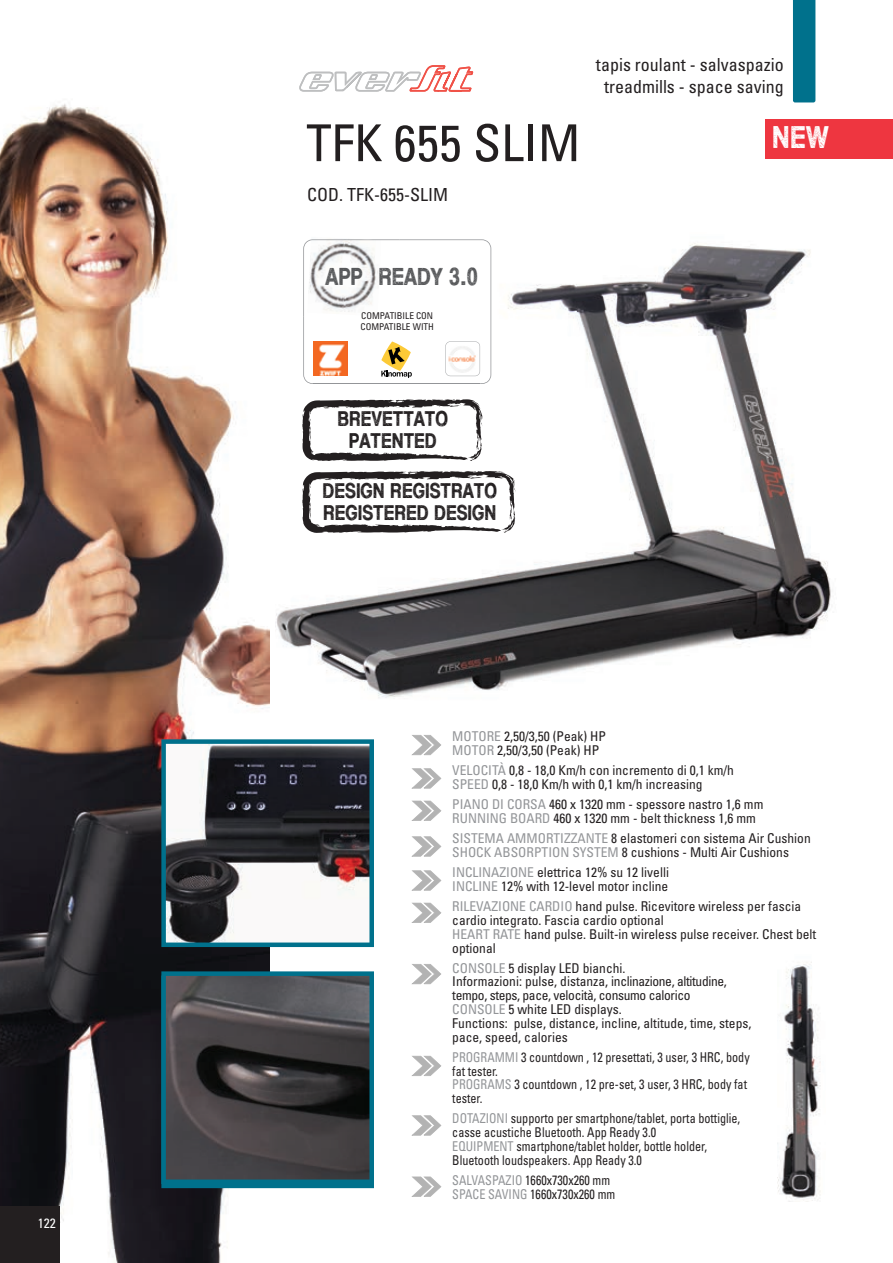
<style>
.page{position:relative;width:893px;height:1263px;background:#fff}
.page>*{position:absolute;margin:0;border:0;box-sizing:border-box;transform-origin:0 0}
.t1{font:condensed 50.85px "Univers LT Std";color:#231f20}
.t2{font:31.65px "Thissideup";color:#fff}
.t3{font:24.75px "Thissideup";color:#57585a}
.t4{font:21.45px/21.3px "Thissideup";color:#231f20;text-align:center}
.t5{font:condensed 18px/21.6px "Univers LT Std";color:#231f20;text-align:center}
.t6{font:condensed 13.5px/13.8px "Univers LT Std";color:#231f20}
.t7{font:condensed 13.5px/13.8px "Univers LT Std";color:#231f20;scale:.9 1}
.t8{font:condensed 13.5px "Univers LT Std";color:#fff}
.t9{font:condensed 9.3px/11.2px "Univers LT Std";color:#231f20}
.s1{color:#939598}
</style>
<div class="page">
<img style="left:0;top:104px;width:269px;height:1159px">
<div style="left:0;top:1206px;width:60px;height:57px;background:#231f20"></div>
<div style="left:793px;top:0;width:22px;height:102px;background:#00718c"></div>
<svg style="left:299px;top:65px;width:174px;height:27px"></svg>
<svg style="left:161px;top:739px;width:213px;height:208px"></svg>
<svg style="left:161px;top:971px;width:213px;height:213px;background:#40464b"></svg>
<img style="left:275px;top:243px;width:556px;height:455px">
<svg style="left:411px;top:735px;width:30px;height:20px"></svg>
<div style="left:439px;top:754px;width:7px;height:8px;background:#fff"></div>
<svg style="left:412px;top:768px;width:30px;height:20px"></svg>
<svg style="left:411px;top:801px;width:31px;height:20px"></svg>
<div style="left:439px;top:820px;width:7px;height:7px;background:#fff"></div>
<svg style="left:411px;top:836px;width:31px;height:21px"></svg>
<div style="left:439px;top:856px;width:7px;height:7px;background:#fff"></div>
<svg style="left:411px;top:870px;width:31px;height:21px"></svg>
<div style="left:439px;top:890px;width:7px;height:7px;background:#fff"></div>
<svg style="left:411px;top:903px;width:31px;height:20px"></svg>
<div style="left:439px;top:922px;width:7px;height:8px;background:#fff"></div>
<svg style="left:412px;top:964px;width:29px;height:20px"></svg>
<div style="left:439px;top:983px;width:7px;height:8px;background:#fff"></div>
<svg style="left:411px;top:1056px;width:31px;height:20px"></svg>
<div style="left:439px;top:1075px;width:7px;height:8px;background:#fff"></div>
<svg style="left:412px;top:1115px;width:30px;height:20px"></svg>
<svg style="left:411px;top:1176px;width:31px;height:21px"></svg>
<div style="left:439px;top:1196px;width:7px;height:7px;background:#fff"></div>
<img style="left:778px;top:962px;width:43px;height:240px">
<div style="left:302px;top:236px;width:98px;height:81px;background:#fff"></div>
<div style="left:313px;top:318px;width:167px;height:83px;background:#fff"></div>
<img style="left:313px;top:342px;width:35px;height:34px">
<svg style="left:381px;top:341px;width:19px;height:36px"></svg>
<img style="left:400px;top:239px;width:91px;height:145px">
<img style="left:303px;top:317px;width:10px;height:67px">
<svg style="left:303px;top:239px;width:97px;height:78px"></svg>
<img style="left:311px;top:239px;width:65px;height:1px">
<hr style="left:313px;top:383px;width:167px;height:1px;background:#939598">
<div style="left:765px;top:119px;width:127px;height:40px;background:#ee3640"></div>
<div style="left:302px;top:393px;width:180px;height:74px;background:#fff"></div>
<svg style="left:302px;top:399px;width:180px;height:62px"></svg>
<div style="left:302px;top:465px;width:242px;height:74px;background:#fff"></div>
<svg style="left:302px;top:471px;width:213px;height:62px"></svg>
<p class="t8" style="left:38px;top:1218px;width:19px">122</p>
<h1 class="t1" style="left:306px;top:124px;width:276px">TFK 655 SLIM</h1>
<h3 class="t5" style="left:307px;top:186px;width:142px">COD. TFK-655-SLIM</h3>
<h3 class="t5" style="left:596px;top:55px;width:189px">tapis roulant - salvaspazio treadmills - space saving</h3>
<h2 class="t2" style="left:772px;top:119px;width:58px">NEW</h2>
<h3 class="t3" style="left:326px;top:262px;width:154px">APP READY 3.0</h3>
<p class="t9" style="left:360px;top:311px;width:75px">COMPATIBILE CON<br>COMPATIBLE WITH</p>
<h3 class="t4" style="left:338px;top:408px;width:112px">BREVETTATO<br>PATENTED</h3>
<h3 class="t4" style="left:322px;top:480px;width:176px;text-align:left">DESIGN REGISTRATO<br>REGISTERED DESIGN</h3>
<p class="t6" style="left:452px;top:731px;width:155px"><span class="s1">MOTORE</span> 2,50/3,50 (Peak) HP<br><span class="s1">MOTOR</span> 2,50/3,50 (Peak) HP</p>
<p class="t6" style="left:452px;top:764px;width:283px"><span class="s1">VELOCITÀ</span> 0,8 - 18,0 Km/h con incremento di 0,1 km/h<br><span class="s1">SPEED</span> 0,8 - 18,0 Km/h with 0,1 km/h increasing</p>
<p class="t6" style="left:452px;top:798px;width:313px"><span class="s1">PIANO DI CORSA</span> 460 x 1320 mm - spessore nastro 1,6 mm<br><span class="s1">RUNNING BOARD</span> 460 x 1320 mm - belt thickness 1,6 mm</p>
<p class="t6" style="left:452px;top:832px;width:360px"><span class="s1">SISTEMA AMMORTIZZANTE</span> 8 elastomeri con sistema Air Cushion<br><span class="s1">SHOCK ABSORPTION SYSTEM</span> 8 cushions - Multi Air Cushions</p>
<p class="t6" style="left:452px;top:866px;width:218px"><span class="s1">INCLINAZIONE</span> elettrica 12% su 12 livelli<br><span class="s1">INCLINE</span> 12% with 12-level motor incline</p>
<p class="t6" style="left:452px;top:900px;width:365px"><span class="s1">RILEVAZIONE CARDIO</span> hand pulse. Ricevitore wireless per fascia cardio integrato. Fascia cardio optional<br><span class="s1">HEART RATE</span> hand pulse. Built-in wireless pulse receiver. Chest belt optional</p>
<p class="t6" style="left:452px;top:962px;width:301px"><span class="s1">CONSOLE</span> 5 display LED bianchi.<br>Informazioni: pulse, distanza, inclinazione, altitudine, tempo, steps, pace, velocità, consumo calorico<br><span class="s1">CONSOLE</span> 5 white LED displays.<br>Functions: pulse, distance, incline, altitude, time, steps, pace, speed, calories</p>
<p class="t7" style="left:452px;top:1051px;width:332px"><span class="s1">PROGRAMMI</span> 3 countdown , 12 presettati, 3 user, 3 HRC, body fat tester.<br><span class="s1">PROGRAMS</span> 3 countdown , 12 pre-set, 3 user, 3 HRC, body fat tester.</p>
<p class="t7" style="left:452px;top:1113px;width:321px"><span class="s1">DOTAZIONI</span> supporto per smartphone/tablet, porta bottiglie, casse acustiche Bluetooth. App Ready 3.0<br><span class="s1">EQUIPMENT</span> smartphone/tablet holder, bottle holder, Bluetooth loudspeakers. App Ready 3.0</p>
<p class="t7" style="left:452px;top:1174px;width:183px"><span class="s1">SALVASPAZIO</span> 1660x730x260 mm<br><span class="s1">SPACE SAVING</span> 1660x730x260 mm</p>
</div>
